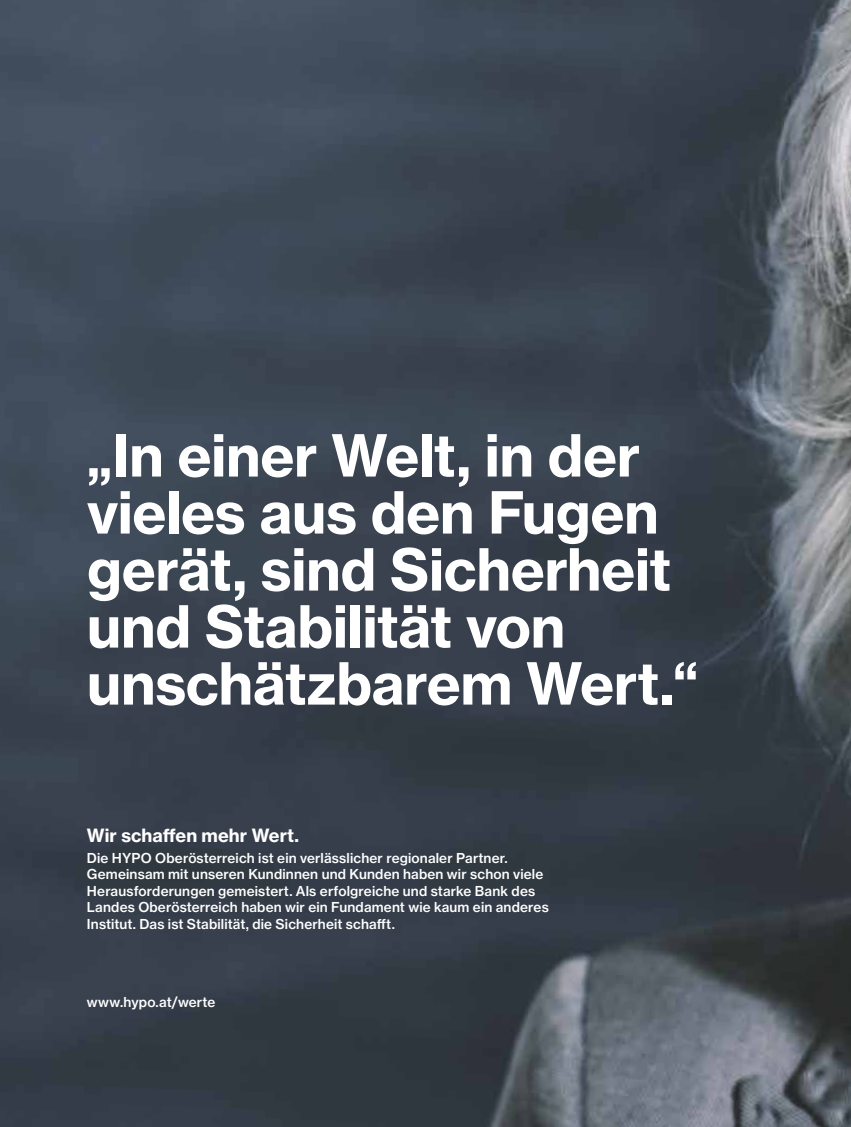
<style>
.page{position:relative;width:851px;height:1127px;background:#fff}
.page>*{position:absolute;margin:0;border:0;box-sizing:border-box;transform-origin:0 0}
.t1{font:57px/57px "N Haas Grotesk TX Pro 75 Bd";letter-spacing:-.005em;color:#fff}
.t2{font:18px "N Haas Grotesk TX Pro 75 Bd";letter-spacing:.005em;color:#fff}
.t3{font:13.5px/16.5px "N Haas Grotesk TX Pro 65 Md";letter-spacing:.01em;color:#fff}
</style>
<div class="page">
<img style="left:0;top:0;width:850px;height:1127px">
<h1 class="t1" style="left:87px;top:427px;width:612px">„In einer Welt, in der vieles aus den Fugen gerät, sind Sicherheit und Stabilität von unschätzbarem Wert.“</h1>
<h2 class="t2" style="left:87px;top:824px;width:213px">Wir schaffen mehr Wert.</h2>
<p class="t3" style="left:87px;top:849px;width:463px">Die HYPO Oberösterreich ist ein verlässlicher regionaler Partner.<br>Gemeinsam mit unseren Kundinnen und Kunden haben wir schon viele Herausforderungen gemeistert. Als erfolgreiche und starke Bank des Landes Oberösterreich haben wir ein Fundament wie kaum ein anderes Institut. Das ist Stabilität, die Sicherheit schafft.</p>
<p class="t3" style="left:87px;top:993px;width:130px">www.hypo.at/werte</p>
</div>
